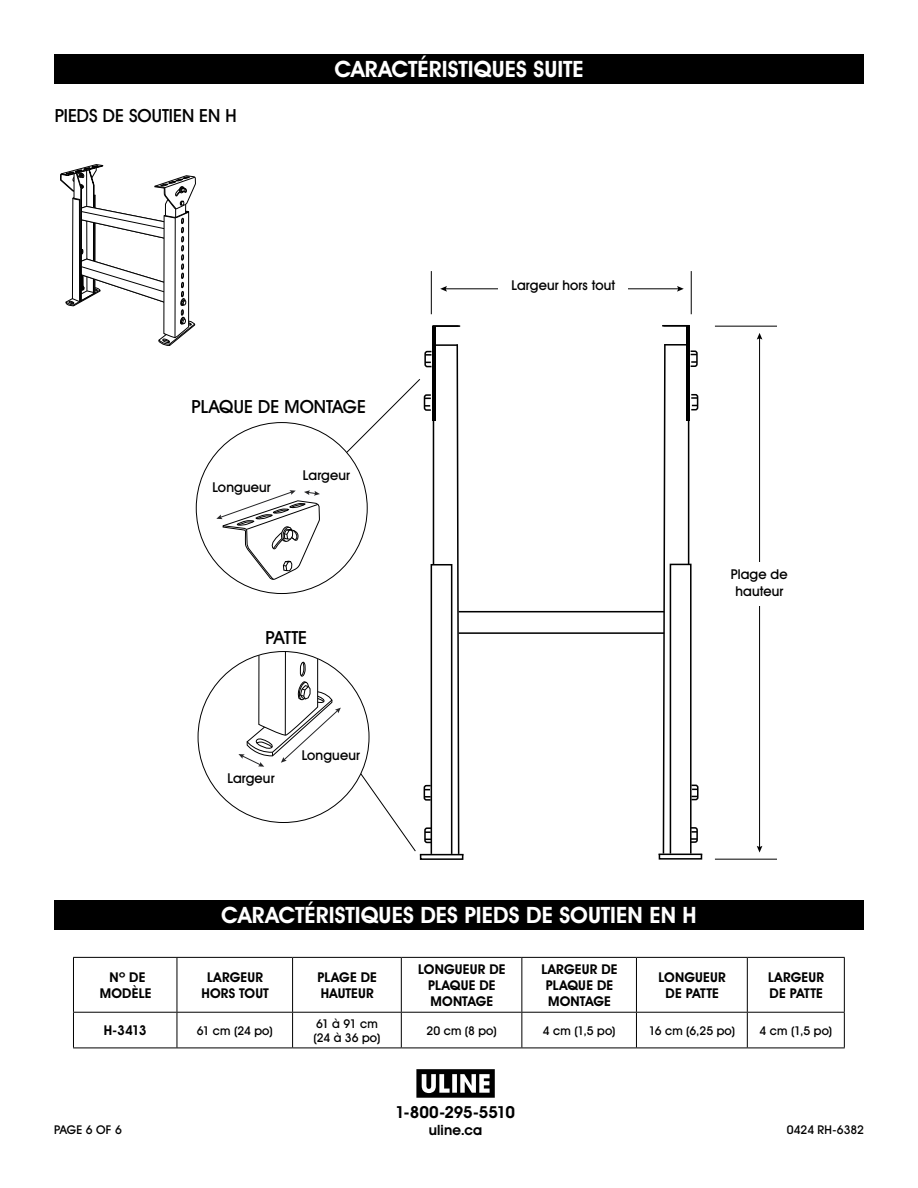
<style>
.page{position:relative;width:918px;height:1188px;background:#fff}
.page>*{position:absolute;margin:0;border:0;box-sizing:border-box;transform-origin:0 0}
.t1{font:700 22.5px "Uline Two Knine";letter-spacing:.005em;color:#fff}
.t2{font:18px "Uline Two Knine";color:#000}
.t3{font:700 16.5px "Uline Two Knine";letter-spacing:-.015em;color:#000}
.t4{font:700 14.25px "Uline Two Knine";letter-spacing:.01em;color:#000}
.t5{font:700 13.5px/16.2px "Uline Two Knine";letter-spacing:.015em;color:#000;text-align:center}
.t6{font:13.5px/16.2px "Uline Two Knine";letter-spacing:.01em;color:#000;text-align:center}
.t7{font:12px/14.4px "Uline Two Knine";letter-spacing:.005em;color:#000}
</style>
<div class="page">
<div style="left:54px;top:54px;width:810px;height:30px;background:#000"></div>
<hr style="left:715px;top:326px;width:62px;height:1px;background:#000">
<hr style="left:715px;top:859px;width:62px;height:1px;background:#000">
<hr style="left:691px;top:271px;width:1px;height:43px;background:#000">
<hr style="left:431px;top:271px;width:1px;height:43px;background:#000">
<div style="left:659px;top:854px;width:43px;height:6px;border:2px solid #000"></div>
<svg style="left:662px;top:327px;width:37px;height:527px"></svg>
<div style="left:670px;top:564px;width:22px;height:290px;border:2px solid #000"></div>
<hr style="left:659px;top:854px;width:43px;height:1px;background:#000">
<div style="left:420px;top:854px;width:43px;height:6px;border:2px solid #000"></div>
<hr style="left:420px;top:854px;width:44px;height:1px;background:#000">
<hr style="left:459px;top:611px;width:205px;height:1px;background:#000">
<hr style="left:459px;top:632px;width:205px;height:2px;background:#000">
<hr style="left:445px;top:288px;width:234px;height:1px;background:#000">
<svg style="left:677px;top:286px;width:7px;height:6px"></svg>
<svg style="left:440px;top:286px;width:7px;height:6px"></svg>
<hr style="left:759px;top:337px;width:1px;height:511px;background:#000">
<svg style="left:757px;top:333px;width:5px;height:7px"></svg>
<svg style="left:757px;top:846px;width:5px;height:7px"></svg>
<hr style="left:664px;top:344px;width:26px;height:2px;background:#000">
<hr style="left:687px;top:326px;width:3px;height:95px;background:#000">
<hr style="left:662px;top:325px;width:28px;height:2px;background:#000">
<svg style="left:216px;top:325px;width:244px;height:530px"></svg>
<div style="left:299px;top:470px;width:54px;height:11px;background:#fff"></div>
<div style="left:207px;top:481px;width:68px;height:12px;background:#fff"></div>
<div style="left:498px;top:280px;width:130px;height:17px;background:#fff"></div>
<div style="left:717px;top:563px;width:85px;height:43px;background:#fff"></div>
<div style="left:222px;top:772px;width:58px;height:12px;background:#fff"></div>
<svg style="left:60px;top:164px;width:136px;height:182px"></svg>
<div style="left:54px;top:900px;width:810px;height:30px;background:#000"></div>
<svg style="left:416px;top:1069px;width:79px;height:29px"></svg>
<hr style="left:73px;top:957px;width:104px;height:1px;background:#000">
<hr style="left:73px;top:958px;width:1px;height:54px;background:#000">
<hr style="left:177px;top:957px;width:116px;height:1px;background:#000">
<hr style="left:177px;top:958px;width:1px;height:54px;background:#000">
<hr style="left:293px;top:957px;width:108px;height:1px;background:#000">
<hr style="left:292px;top:958px;width:1px;height:54px;background:#000">
<hr style="left:401px;top:957px;width:121px;height:1px;background:#000">
<hr style="left:401px;top:958px;width:1px;height:54px;background:#000">
<hr style="left:522px;top:957px;width:114px;height:1px;background:#000">
<hr style="left:521px;top:958px;width:1px;height:54px;background:#000">
<hr style="left:636px;top:957px;width:111px;height:1px;background:#000">
<hr style="left:636px;top:958px;width:1px;height:54px;background:#000">
<hr style="left:747px;top:957px;width:98px;height:1px;background:#000">
<hr style="left:747px;top:958px;width:1px;height:54px;background:#000">
<hr style="left:844px;top:958px;width:1px;height:54px;background:#000">
<hr style="left:73px;top:1013px;width:1px;height:35px;background:#000">
<hr style="left:177px;top:1013px;width:1px;height:35px;background:#000">
<hr style="left:292px;top:1013px;width:1px;height:35px;background:#000">
<hr style="left:401px;top:1013px;width:1px;height:35px;background:#000">
<hr style="left:521px;top:1013px;width:1px;height:35px;background:#000">
<hr style="left:636px;top:1013px;width:1px;height:35px;background:#000">
<hr style="left:747px;top:1013px;width:1px;height:35px;background:#000">
<hr style="left:844px;top:1013px;width:1px;height:35px;background:#000">
<hr style="left:73px;top:1048px;width:104px;height:1px;background:#000">
<hr style="left:177px;top:1048px;width:116px;height:1px;background:#000">
<hr style="left:293px;top:1048px;width:108px;height:1px;background:#000">
<hr style="left:401px;top:1048px;width:121px;height:1px;background:#000">
<hr style="left:522px;top:1048px;width:114px;height:1px;background:#000">
<hr style="left:636px;top:1048px;width:111px;height:1px;background:#000">
<hr style="left:747px;top:1048px;width:98px;height:1px;background:#000">
<hr style="left:73px;top:1012px;width:104px;height:1px;background:#000">
<hr style="left:177px;top:1012px;width:116px;height:1px;background:#000">
<hr style="left:293px;top:1012px;width:108px;height:1px;background:#000">
<hr style="left:401px;top:1012px;width:121px;height:1px;background:#000">
<hr style="left:522px;top:1012px;width:114px;height:1px;background:#000">
<hr style="left:636px;top:1012px;width:111px;height:1px;background:#000">
<hr style="left:747px;top:1012px;width:98px;height:1px;background:#000">
<h2 class="t2" style="left:55px;top:104px;width:183px">PIEDS DE SOUTIEN EN H</h2>
<h1 class="t1" style="left:334px;top:56px;width:251px">CARACTÉRISTIQUES SUITE</h1>
<p class="t6" style="left:512px;top:277px;width:105px">Largeur hors tout</p>
<h2 class="t2" style="left:192px;top:395px;width:176px">PLAQUE DE MONTAGE</h2>
<p class="t6" style="left:212px;top:479px;width:60px">Longueur</p>
<p class="t6" style="left:303px;top:467px;width:49px">Largeur</p>
<h2 class="t2" style="left:265px;top:626px;width:43px">PATTE</h2>
<p class="t6" style="left:228px;top:770px;width:49px">Largeur</p>
<p class="t6" style="left:302px;top:747px;width:60px">Longueur</p>
<p class="t6" style="left:731px;top:566px;width:58px">Plage de hauteur</p>
<h1 class="t1" style="left:221px;top:902px;width:477px">CARACTÉRISTIQUES DES PIEDS DE SOUTIEN EN H</h1>
<p class="t5" style="left:100px;top:969px;width:53px">Nº DE<br>MODÈLE</p>
<p class="t5" style="left:201px;top:969px;width:69px">LARGEUR<br>HORS TOUT</p>
<p class="t5" style="left:318px;top:969px;width:61px;text-align:left">PLAGE DE<br>HAUTEUR</p>
<p class="t5" style="left:418px;top:961px;width:89px">LONGUEUR DE<br>PLAQUE DE<br>MONTAGE</p>
<p class="t5" style="left:541px;top:961px;width:78px">LARGEUR DE<br>PLAQUE DE<br>MONTAGE</p>
<p class="t5" style="left:659px;top:969px;width:69px">LONGUEUR<br>DE PATTE</p>
<p class="t5" style="left:768px;top:969px;width:58px;text-align:left">LARGEUR<br>DE PATTE</p>
<p class="t5" style="left:104px;top:1022px;width:44px">H-3413</p>
<p class="t7" style="left:197px;top:1023px;width:78px">61 cm (24 po)</p>
<p class="t7" style="left:314px;top:1016px;width:68px">61 à 91 cm (24 à 36 po)</p>
<p class="t7" style="left:426px;top:1023px;width:72px">20 cm (8 po)</p>
<p class="t7" style="left:543px;top:1023px;width:74px">4 cm (1,5 po)</p>
<p class="t7" style="left:649px;top:1023px;width:88px">16 cm (6,25 po)</p>
<p class="t7" style="left:760px;top:1023px;width:74px">4 cm (1,5 po)</p>
<p class="t3" style="left:395px;top:1102px;width:121px">1-800-295-5510</p>
<p class="t4" style="left:429px;top:1121px;width:55px">uline.ca</p>
<p class="t7" style="left:54px;top:1122px;width:69px">PAGE 6 OF 6</p>
<p class="t7" style="left:787px;top:1122px;width:79px">0424 RH-6382</p>
</div>
